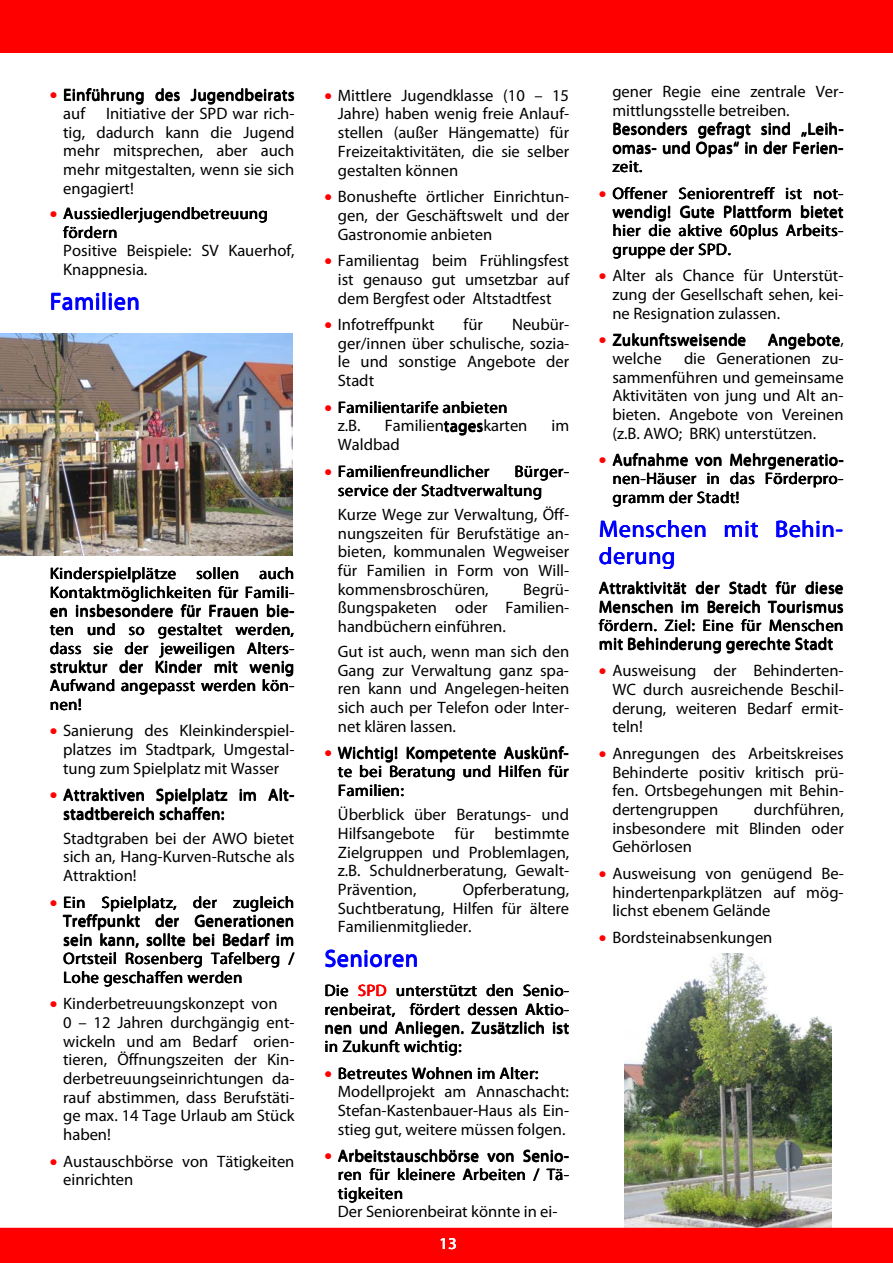
<style>
.page{position:relative;width:893px;height:1263px;background:#fff}
.page>*{position:absolute;margin:0;border:0;box-sizing:border-box;transform-origin:0 0}
.t1{font:24px/27.6px "Myriad Pro";letter-spacing:.025em;color:#00f}
.t2{font:16.5px/18.6px "Myriad Pro";letter-spacing:.005em;color:#000;text-align:justify}
.t3{font:16.5px/18.9px "Myriad Pro";letter-spacing:.025em;color:#000}
.t4{font:16.5px/18.3px "Myriad Pro";letter-spacing:.03em;color:#000}
.t5{font:16.5px "Myriad Pro";color:#fff}
.s1{color:#f00}
</style>
<div class="page">
<img style="left:0;top:333px;width:292px;height:223px">
<img style="left:624px;top:953px;width:207px;height:275px">
<div style="left:0;top:1228px;width:892px;height:35px;background:#f00"></div>
<div style="left:0;top:0;width:892px;height:53px;background:#f00"></div>
<p class="t4" style="left:63px;top:87px;width:232px;text-indent:-13px"><span class="s1">•</span> Einführung des Jugendbeirats auf</p>
<p class="t2" style="left:63px;top:105px;width:233px;text-indent:43px">Initiative der SPD war rich&shy;tig, dadurch kann die Jugend mehr mitsprechen, aber auch mehr mitgestalten, wenn sie sich engagiert!</p>
<p class="t3" style="left:50px;top:205px;width:90px"><span class="s1">•</span> ussiedler</p>
<p class="t3" style="left:63px;top:205px;width:206px">Aussiedlerjugendbetreuung fördern</p>
<p class="t2" style="left:63px;top:223px;width:233px;text-align:left">fördern<br>Positive Beispiele: SV Kauerhof,<br>Knappnesia.</p>
<h1 class="t1" style="left:50px;top:289px;width:91px">Familien</h1>
<h1 class="t1" style="left:50px;top:288px;width:91px">Familien</h1>
<h1 class="t1" style="left:74px;top:288px;width:40px">m i</h1>
<p class="t2" style="left:50px;top:565px;width:246px">Kinderspielplätze sollen auch Kontaktmöglichkeiten für Famili&shy;en insbesondere für Frauen bie&shy;ten und so gestaltet werden, dass sie der</p>
<p class="t2" style="left:50px;top:639px;width:246px;text-indent:110px">jeweiligen Alters&shy;struktur der Kinder mit wenig Aufwand angepasst werden kön&shy;nen!</p>
<p class="t2" style="left:63px;top:722px;width:233px;text-indent:-13px"><span class="s1">•</span> Sanierung des Kleinkinderspiel&shy;platzes im Stadtpark, Umgestal&shy;tung zum Spielplatz mit Wasser</p>
<p class="t4" style="left:64px;top:787px;width:232px;text-indent:-14px"><span class="s1">•</span> Attraktiven Spielplatz im Alt&shy;stadtbereich schaffen:</p>
<p class="t2" style="left:63px;top:829px;width:233px">Stadtgraben bei der AWO bietet sich an, Hang-Kurven-Rutsche als Attraktion!</p>
<p class="t2" style="left:64px;top:894px;width:232px;text-indent:-14px"><span class="s1">•</span> Ein Spielplatz, der zugleich Treffpunkt der Generationen sein kann, sollte bei Bedarf</p>
<p class="t2" style="left:247px;top:640px;width:12px">A</p>
<p class="t3" style="left:192px;top:931px;width:103px">bei Bedarf im</p>
<p class="t3" style="left:63px;top:950px;width:232px">Ortsteil Rosenberg Tafelberg /<br>Lohe geschaffen werden</p>
<p class="t4" style="left:63px;top:950px;width:72px">Ortsteil R</p>
<p class="t2" style="left:81px;top:949px;width:7px">t</p>
<p class="t2" style="left:174px;top:969px;width:11px">n</p>
<p class="t2" style="left:63px;top:995px;width:233px;text-align:left;text-indent:-13px"><span class="s1">•</span> Kinderbetreuungskonzept von<br>0 – 12 Jahren durchgängig ent&shy;wickeln und am Bedarf orien&shy;tieren, Öffnungszeiten der Kin&shy;derbetreuungseinrichtungen da&shy;rauf abstimmen, dass Berufstäti&shy;ge max. 14 Tage Urlaub am Stück haben!</p>
<p class="t2" style="left:63px;top:1152px;width:233px;text-indent:-13px"><span class="s1">•</span> Austauschbörse von Tätigkeiten einrichten</p>
<p class="t2" style="left:338px;top:86px;width:233px;text-indent:-13px"><span class="s1">•</span> Mittlere Jugendklasse (10 – 15<br>Jahre) haben wenig freie Anlauf&shy;stellen (außer Hängematte) für Freizeitaktivitäten, die sie selber gestalten können</p>
<p class="t2" style="left:338px;top:188px;width:233px;text-indent:-13px"><span class="s1">•</span> Bonushefte örtlicher Einrichtun&shy;gen, der Geschäftswelt und der Gastronomie anbieten</p>
<p class="t2" style="left:338px;top:252px;width:233px;text-indent:-13px"><span class="s1">•</span> Familientag beim Frühlingsfest ist genauso gut umsetzbar auf dem Bergfest oder Altstadtfest</p>
<p class="t2" style="left:324px;top:316px;width:112px"><span class="s1">•</span> Infotreffpunkt</p>
<p class="t2" style="left:463px;top:316px;width:21px">für</p>
<p class="t2" style="left:338px;top:316px;width:233px;text-indent:174px">Neubür&shy;ger/innen über schulische, sozia&shy;le und sonstige Angebote der Stadt</p>
<p class="t3" style="left:338px;top:399px;width:171px;line-height:18.1px;text-indent:-13px"><span class="s1">•</span> Familientarife anbieten z.B.</p>
<p class="t2" style="left:385px;top:417px;width:144px">Familientageskarten</p>
<p class="t2" style="left:551px;top:417px;width:19px">im</p>
<p class="t2" style="left:338px;top:436px;width:63px">Waldbad</p>
<p class="t3" style="left:324px;top:463px;width:166px"><span class="s1">•</span> Familienfreundlicher</p>
<p class="t2" style="left:514px;top:463px;width:56px">Bürger-</p>
<p class="t3" style="left:338px;top:481px;width:166px">service der Stadtver a</p>
<p class="t2" style="left:338px;top:479px;width:233px;line-height:24.5px;text-indent:145px">waltung<br>Kurze Wege zur Verwaltung, Öff-</p>
<p class="t2" style="left:338px;top:524px;width:233px">nungszeiten für Berufstätige an&shy;bieten, kommunalen Wegweiser für Familien in Form von Will&shy;kommensbroschüren,</p>
<p class="t2" style="left:338px;top:580px;width:233px;text-indent:185px">Begrü&shy;ßungspaketen oder Familien&shy;handbüchern einführen.</p>
<p class="t2" style="left:338px;top:642px;width:233px">Gut ist auch, wenn man sich den Gang zur Verwaltung ganz spa&shy;ren kann und Angelegen-heiten sich auch per Telefon oder Inter&shy;net klären lassen.</p>
<p class="t2" style="left:338px;top:745px;width:233px;text-indent:-14px"><span class="s1">•</span> Wichtig! Kompetente Auskünf&shy;te bei Beratung und Hilfen für Familien:</p>
<p class="t2" style="left:338px;top:806px;width:233px">Überblick über Beratungs- und Hilfsangebote für bestimmte Zielgruppen und Problemlagen, z.B. Schuldnerberatung, Gewalt-Prävention,</p>
<p class="t2" style="left:338px;top:880px;width:233px;text-indent:125px">Opferberatung, Suchtberatung, Hilfen für ältere Familienmitglieder.</p>
<h1 class="t1" style="left:324px;top:946px;width:95px">Seniorenn</h1>
<h1 class="t1" style="left:325px;top:945px;width:95px">Senioren</h1>
<p class="t2" style="left:324px;top:982px;width:64px">Die <span class="s1">SPD</span></p>
<p class="t2" style="left:325px;top:982px;width:246px;text-indent:71px">unterstützt den Senio&shy;renbeirat, fördert dessen Aktio&shy;nen und Anliegen. Zusätzlich ist</p>
<p class="t2" style="left:519px;top:1019px;width:51px">lich ist</p>
<p class="t3" style="left:325px;top:1038px;width:139px">in Zukunft wichtig:</p>
<p class="t2" style="left:338px;top:1065px;width:233px;text-align:left;text-indent:-13px"><span class="s1">•</span> Betreutes Wohnen im Alter:<br>Modellprojekt am Annaschacht:<br>Stefan-Kastenbauer-Haus als Ein&shy;stieg gut, weitere müssen folgen.</p>
<p class="t2" style="left:338px;top:1147px;width:232px;text-indent:-13px"><span class="s1">•</span> Arbeitstauschbörse von Senio&shy;ren für kleinere Arbeiten / Tä&shy;tigkeiten</p>
<p class="t2" style="left:338px;top:1184px;width:221px">tigkeiten<br>Der Seniorenbeirat könnte in ei-</p>
<p class="t2" style="left:366px;top:1184px;width:20px">e t</p>
<p class="t5" style="left:439px;top:1235px;width:19px">13</p>
<p class="t2" style="left:612px;top:83px;width:233px;text-align:left">gener Regie eine zentrale Ver&shy;mittlungsstelle betreiben.<br>Besonders gefragt sind „Leih&shy;omas- und Opas“ in der Ferie</p>
<p class="t4" style="left:773px;top:139px;width:72px">er Ferien-</p>
<p class="t2" style="left:612px;top:158px;width:31px">zeit.</p>
<p class="t2" style="left:612px;top:185px;width:233px;text-indent:-14px"><span class="s1">•</span> Offener Seniorentreff ist not&shy;wendig! Gute Plattform bietet hier die aktive 60plus Arbeits&shy;gruppe der SPD.</p>
<p class="t2" style="left:612px;top:267px;width:233px;text-indent:-13px"><span class="s1">•</span> Alter als Chance für Unterstüt&shy;zung der Gesellschaft sehen, kei&shy;ne Resignation zulassen.</p>
<p class="t3" style="left:599px;top:331px;width:149px"><span class="s1">•</span> Zukunftsweisende</p>
<p class="t4" style="left:767px;top:332px;width:78px">Angebote,</p>
<p class="t2" style="left:612px;top:350px;width:51px">welche</p>
<p class="t2" style="left:612px;top:350px;width:233px;text-indent:72px">die Generationen zu&shy;sammenführen und gemeinsame Aktivitäten von jung und Alt an&shy;bieten. Angebote von Vereinen (z.B. AWO; BRK) unterstützen.</p>
<p class="t3" style="left:599px;top:452px;width:246px;line-height:18.3px;text-align:right"><span class="s1">•</span> Aufnahme von Mehrgeneratio&shy;nen-Häuser in das Förderpro-</p>
<p class="t4" style="left:612px;top:470px;width:128px;text-indent:78px">r n gramm der Stadt!</p>
<h1 class="t1" style="left:598px;top:516px;width:245px">Menschen mit Behin&shy;derung</h1>
<p class="t2" style="left:599px;top:579px;width:246px">Attraktivität der Stadt für diese Menschen im Bereich Tourismus fördern. Ziel: Eine für Menschen mit Behinderung gerechte Stadt</p>
<p class="t2" style="left:750px;top:636px;width:27px">e h</p>
<p class="t2" style="left:803px;top:636px;width:7px">t</p>
<p class="t2" style="left:612px;top:662px;width:233px;text-indent:-13px"><span class="s1">•</span> Ausweisung der Behinderten-WC durch ausreichende Beschil&shy;derung, weiteren Bedarf ermit&shy;teln!</p>
<p class="t2" style="left:612px;top:745px;width:233px;text-indent:-13px"><span class="s1">•</span> Anregungen des Arbeitskreises Behinderte positiv kritisch prü&shy;fen. Ortsbegehungen mit Behin&shy;dertengruppen</p>
<p class="t2" style="left:612px;top:801px;width:233px;text-indent:141px">durchführen, insbesondere mit Blinden oder Gehörlosen</p>
<p class="t2" style="left:612px;top:865px;width:233px;text-indent:-13px"><span class="s1">•</span> Ausweisung von genügend Be&shy;hindertenparkplätzen auf mög&shy;lichst ebenem Gelände</p>
<p class="t2" style="left:599px;top:929px;width:175px"><span class="s1">•</span> Bordsteinabsenkungen</p>
</div>
